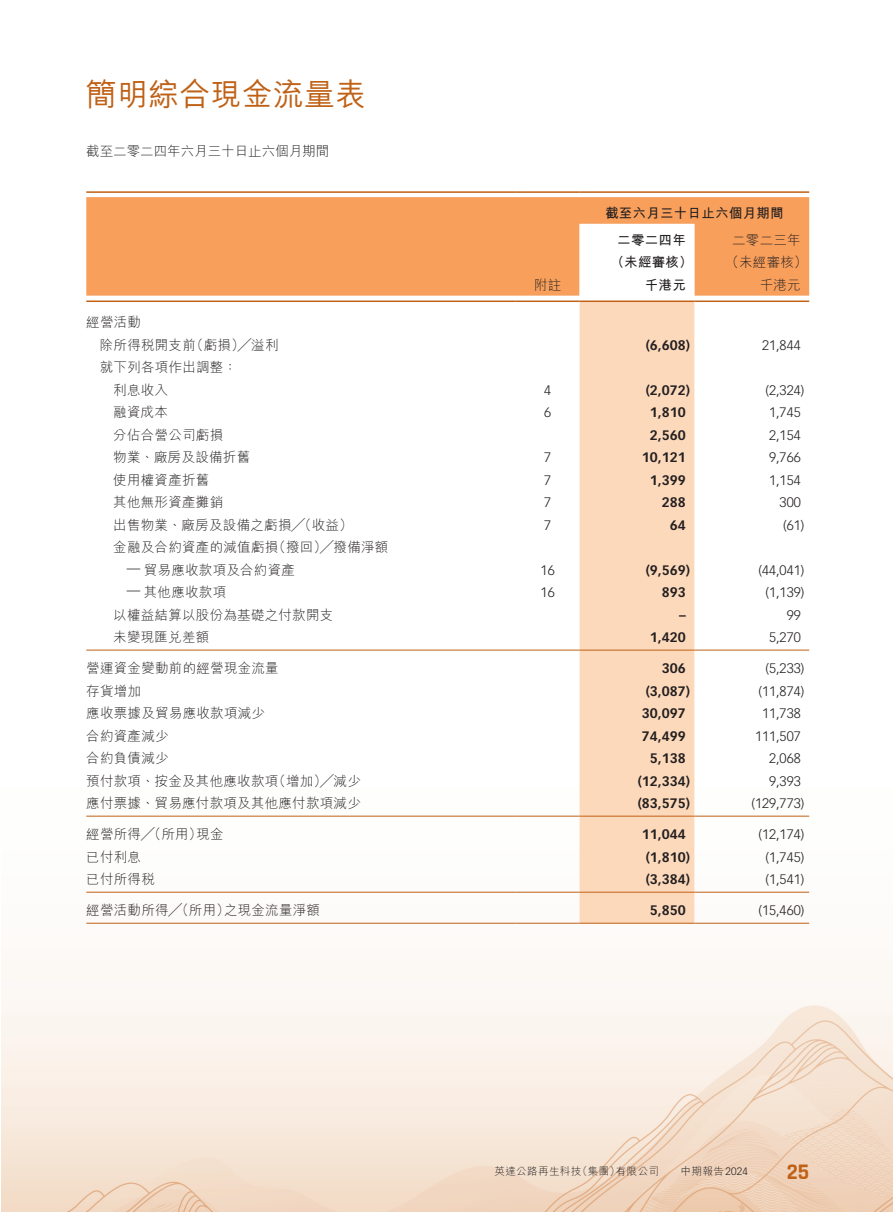
<style>
.page{position:relative;width:893px;height:1212px;background:#fff}
.page>*{position:absolute;margin:0;border:0;box-sizing:border-box;transform-origin:0 0}
.t1{font:500 31.5px "M Hei HK";letter-spacing:.02em;color:#bf6116}
.t2{font:700 22.5px "Rajdhani";color:#bf6116}
._50_Table_txt{font:300 13.5px "M Hei HK";letter-spacing:.02em;color:#231f20}
._50_Table_txt-2{font:300 13.5px "Vectora LT Std";color:#231f20}
._50_Table_txt-3{font:700 13.5px "Vectora LT Std";color:#231f20}
._50_Table_txt-4{font:700 13.5px "M Hei HK";letter-spacing:.02em;color:#231f20}
._50_Table_txt-5{font:300 13.5px "M Hei HK";color:#231f20}
.t3{font:300 10.5px "M Hei HK";letter-spacing:.04em;color:#231f20}
.s1{font-family:"Vectora LT Std"}
</style>
<div class="page">
<img style="left:1px;top:490px;width:892px;height:722px">
<div style="left:86px;top:197px;width:723px;height:99px;background:#f89f5b"></div>
<svg style="left:580px;top:224px;width:114px;height:72px"></svg>
<div style="left:580px;top:302px;width:114px;height:621px;background:#fdd9bb"></div>
<hr style="left:86px;top:191px;width:430px;height:2px;background:#bf6116">
<hr style="left:516px;top:191px;width:64px;height:2px;background:#bf6116">
<hr style="left:580px;top:191px;width:229px;height:2px;background:#bf6116">
<hr style="left:86px;top:300px;width:430px;height:2px;background:#bf6116">
<hr style="left:516px;top:300px;width:64px;height:2px;background:#bf6116">
<hr style="left:580px;top:300px;width:114px;height:2px;background:#bf6116">
<hr style="left:694px;top:300px;width:115px;height:2px;background:#bf6116">
<hr style="left:86px;top:650px;width:430px;height:1px;background:#bf6116">
<hr style="left:516px;top:650px;width:64px;height:1px;background:#bf6116">
<hr style="left:580px;top:650px;width:114px;height:1px;background:#bf6116">
<hr style="left:694px;top:650px;width:115px;height:1px;background:#bf6116">
<hr style="left:86px;top:816px;width:430px;height:1px;background:#bf6116">
<hr style="left:516px;top:816px;width:64px;height:1px;background:#bf6116">
<hr style="left:580px;top:816px;width:114px;height:1px;background:#bf6116">
<hr style="left:694px;top:816px;width:115px;height:1px;background:#bf6116">
<hr style="left:86px;top:892px;width:430px;height:1px;background:#bf6116">
<hr style="left:516px;top:892px;width:64px;height:1px;background:#bf6116">
<hr style="left:580px;top:892px;width:114px;height:1px;background:#bf6116">
<hr style="left:694px;top:892px;width:115px;height:1px;background:#bf6116">
<hr style="left:86px;top:923px;width:430px;height:1px;background:#bf6116">
<hr style="left:516px;top:923px;width:64px;height:1px;background:#bf6116">
<hr style="left:580px;top:923px;width:114px;height:1px;background:#bf6116">
<hr style="left:694px;top:923px;width:115px;height:1px;background:#bf6116">
<p class="t1" style="left:86px;top:72px;width:281px">簡明綜合現金流量表</p>
<p class="_50_Table_txt-5" style="left:86px;top:144px;width:244px">截至二零二四年六月三十日止六個月期間</p>
<p class="_50_Table_txt-4" style="left:605px;top:203px;width:180px">截至六月三十日止六個月期間</p>
<p class="_50_Table_txt-4" style="left:617px;top:230px;width:70px">二零二四年</p>
<p class="_50_Table_txt" style="left:732px;top:233px;width:70px">二零二三年</p>
<p class="_50_Table_txt-4" style="left:611px;top:252px;width:83px">（未經審核）</p>
<p class="_50_Table_txt" style="left:726px;top:255px;width:83px">（未經審核）</p>
<p class="_50_Table_txt" style="left:534px;top:278px;width:29px">附註</p>
<p class="_50_Table_txt-4" style="left:645px;top:275px;width:43px">千港元</p>
<p class="_50_Table_txt" style="left:760px;top:278px;width:43px">千港元</p>
<p class="_50_Table_txt" style="left:86px;top:315px;width:56px">經營活動</p>
<p class="_50_Table_txt" style="left:100px;top:338px;width:180px">除所得稅開支前（虧損）╱溢利</p>
<p class="_50_Table_txt-3" style="left:646px;top:337px;width:46px">(6,608)</p>
<p class="_50_Table_txt-2" style="left:762px;top:337px;width:40px">21,844</p>
<p class="_50_Table_txt" style="left:100px;top:360px;width:139px">就下列各項作出調整：</p>
<p class="_50_Table_txt" style="left:113px;top:383px;width:56px">利息收入</p>
<p class="_50_Table_txt-2" style="left:544px;top:382px;width:9px">4</p>
<p class="_50_Table_txt-3" style="left:646px;top:382px;width:46px">(2,072)</p>
<p class="_50_Table_txt-2" style="left:766px;top:382px;width:40px">(2,324)</p>
<p class="_50_Table_txt" style="left:113px;top:405px;width:56px">融資成本</p>
<p class="_50_Table_txt-2" style="left:544px;top:405px;width:9px">6</p>
<p class="_50_Table_txt-3" style="left:650px;top:404px;width:37px">1,810</p>
<p class="_50_Table_txt-2" style="left:769px;top:405px;width:33px">1,745</p>
<p class="_50_Table_txt" style="left:113px;top:428px;width:111px">分佔合營公司虧損</p>
<p class="_50_Table_txt-3" style="left:650px;top:427px;width:37px">2,560</p>
<p class="_50_Table_txt-2" style="left:769px;top:427px;width:33px">2,154</p>
<p class="_50_Table_txt" style="left:113px;top:450px;width:138px">物業、廠房及設備折舊</p>
<p class="_50_Table_txt-2" style="left:544px;top:450px;width:9px">7</p>
<p class="_50_Table_txt-3" style="left:642px;top:449px;width:45px">10,121</p>
<p class="_50_Table_txt-2" style="left:769px;top:450px;width:33px">9,766</p>
<p class="_50_Table_txt" style="left:113px;top:473px;width:98px">使用權資產折舊</p>
<p class="_50_Table_txt-2" style="left:544px;top:472px;width:9px">7</p>
<p class="_50_Table_txt-3" style="left:650px;top:472px;width:37px">1,399</p>
<p class="_50_Table_txt-2" style="left:769px;top:472px;width:33px">1,154</p>
<p class="_50_Table_txt" style="left:113px;top:495px;width:111px">其他無形資產攤銷</p>
<p class="_50_Table_txt-2" style="left:544px;top:495px;width:9px">7</p>
<p class="_50_Table_txt-3" style="left:662px;top:494px;width:25px">288</p>
<p class="_50_Table_txt-2" style="left:780px;top:495px;width:23px">300</p>
<p class="_50_Table_txt" style="left:113px;top:518px;width:241px">出售物業、廠房及設備之虧損╱（收益）</p>
<p class="_50_Table_txt-2" style="left:544px;top:517px;width:9px">7</p>
<p class="_50_Table_txt-3" style="left:670px;top:517px;width:17px">64</p>
<p class="_50_Table_txt-2" style="left:783px;top:517px;width:23px">(61)</p>
<p class="_50_Table_txt" style="left:113px;top:540px;width:277px">金融及合約資產的減值虧損（撥回）╱撥備淨額</p>
<p class="_50_Table_txt" style="left:127px;top:563px;width:170px"><span class="s1">—</span> 貿易應收款項及合約資產</p>
<p class="_50_Table_txt-2" style="left:541px;top:562px;width:16px">16</p>
<p class="_50_Table_txt-3" style="left:646px;top:562px;width:46px">(9,569)</p>
<p class="_50_Table_txt-2" style="left:758px;top:562px;width:47px">(44,041)</p>
<p class="_50_Table_txt" style="left:127px;top:585px;width:101px"><span class="s1">—</span> 其他應收款項</p>
<p class="_50_Table_txt-2" style="left:541px;top:585px;width:16px">16</p>
<p class="_50_Table_txt-3" style="left:662px;top:584px;width:25px">893</p>
<p class="_50_Table_txt-2" style="left:766px;top:585px;width:40px">(1,139)</p>
<p class="_50_Table_txt" style="left:113px;top:608px;width:222px">以權益結算以股份為基礎之付款開支</p>
<p class="_50_Table_txt-3" style="left:679px;top:607px;width:8px">–</p>
<p class="_50_Table_txt-2" style="left:787px;top:607px;width:16px">99</p>
<p class="_50_Table_txt" style="left:113px;top:630px;width:98px">未變現匯兌差額</p>
<p class="_50_Table_txt-3" style="left:650px;top:629px;width:37px">1,420</p>
<p class="_50_Table_txt-2" style="left:769px;top:630px;width:33px">5,270</p>
<p class="_50_Table_txt" style="left:86px;top:661px;width:194px">營運資金變動前的經營現金流量</p>
<p class="_50_Table_txt-3" style="left:662px;top:660px;width:25px">306</p>
<p class="_50_Table_txt-2" style="left:766px;top:661px;width:40px">(5,233)</p>
<p class="_50_Table_txt" style="left:86px;top:684px;width:56px">存貨增加</p>
<p class="_50_Table_txt-3" style="left:646px;top:683px;width:46px">(3,087)</p>
<p class="_50_Table_txt-2" style="left:758px;top:683px;width:47px">(11,874)</p>
<p class="_50_Table_txt" style="left:86px;top:706px;width:180px">應收票據及貿易應收款項減少</p>
<p class="_50_Table_txt-3" style="left:642px;top:705px;width:45px">30,097</p>
<p class="_50_Table_txt-2" style="left:762px;top:706px;width:40px">11,738</p>
<p class="_50_Table_txt" style="left:86px;top:729px;width:84px">合約資產減少</p>
<p class="_50_Table_txt-3" style="left:642px;top:728px;width:45px">74,499</p>
<p class="_50_Table_txt-2" style="left:755px;top:728px;width:47px">111,507</p>
<p class="_50_Table_txt" style="left:86px;top:751px;width:84px">合約負債減少</p>
<p class="_50_Table_txt-3" style="left:650px;top:750px;width:37px">5,138</p>
<p class="_50_Table_txt-2" style="left:769px;top:751px;width:33px">2,068</p>
<p class="_50_Table_txt" style="left:86px;top:774px;width:276px">預付款項、按金及其他應收款項（增加）╱減少</p>
<p class="_50_Table_txt-3" style="left:638px;top:773px;width:54px">(12,334)</p>
<p class="_50_Table_txt-2" style="left:769px;top:773px;width:33px">9,393</p>
<p class="_50_Table_txt" style="left:86px;top:796px;width:276px">應付票據、貿易應付款項及其他應付款項減少</p>
<p class="_50_Table_txt-3" style="left:638px;top:795px;width:54px">(83,575)</p>
<p class="_50_Table_txt-2" style="left:751px;top:796px;width:54px">(129,773)</p>
<p class="_50_Table_txt" style="left:86px;top:827px;width:139px">經營所得╱（所用）現金</p>
<p class="_50_Table_txt-3" style="left:642px;top:826px;width:45px">11,044</p>
<p class="_50_Table_txt-2" style="left:758px;top:827px;width:47px">(12,174)</p>
<p class="_50_Table_txt" style="left:86px;top:850px;width:56px">已付利息</p>
<p class="_50_Table_txt-3" style="left:646px;top:849px;width:46px">(1,810)</p>
<p class="_50_Table_txt-2" style="left:766px;top:849px;width:40px">(1,745)</p>
<p class="_50_Table_txt" style="left:86px;top:872px;width:70px">已付所得稅</p>
<p class="_50_Table_txt-3" style="left:646px;top:871px;width:46px">(3,384)</p>
<p class="_50_Table_txt-2" style="left:766px;top:872px;width:40px">(1,541)</p>
<p class="_50_Table_txt" style="left:86px;top:903px;width:235px">經營活動所得╱（所用）之現金流量淨額</p>
<p class="_50_Table_txt-3" style="left:650px;top:902px;width:37px">5,850</p>
<p class="_50_Table_txt-2" style="left:758px;top:903px;width:47px">(15,460)</p>
<p class="t3" style="left:494px;top:1165px;width:166px">英達公路再生科技（集團）有限公司</p>
<p class="t3" style="left:681px;top:1165px;width:69px">中期報告<span class="s1">2024</span></p>
<p class="t2" style="left:787px;top:1158px;width:24px">25</p>
</div>
